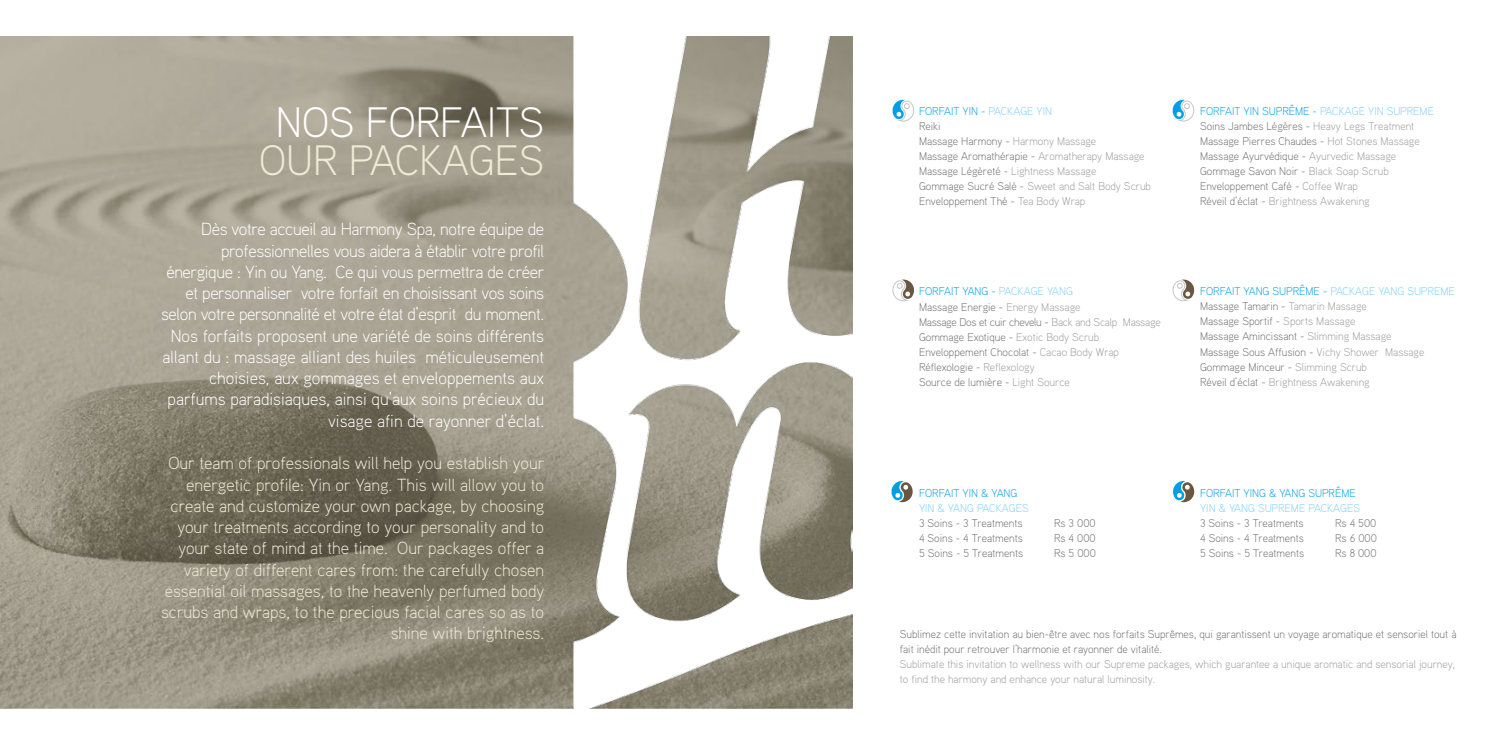
<style>
.page{position:relative;width:1489px;height:745px;background:#fff}
.page>*{position:absolute;margin:0;border:0;box-sizing:border-box;transform-origin:0 0}
.t1{font:300 42.5px "Aaux";color:#fff}
.t2{font:300 42.5px "Aaux";color:#edead5}
.t3{font:300 17.5px/21.2px "Aaux";letter-spacing:-.02em;color:#fff;text-align:right}
.t4{font:300 17.5px/21.2px "Aaux";color:#edead5;text-align:right}
.t5{font:300 11.25px/15px "Aaux";color:#706f6f}
.t6{font:300 11.25px/15px "Aaux";color:#9d9d9c}
.t7{font:300 11.25px "Aaux";color:#83d0f5}
.t8{font:300 11.25px "Aaux";color:#009fe3}
.s1{color:#009fe3}
.s2{color:#83d0f5}
.s3{color:#9d9d9c}
</style>
<div class="page">
<img style="left:0;top:36px;width:852px;height:672px">
<svg style="left:892px;top:100px;width:22px;height:22px"></svg>
<svg style="left:892px;top:279px;width:22px;height:22px"></svg>
<svg style="left:1172px;top:100px;width:22px;height:22px"></svg>
<svg style="left:1172px;top:279px;width:23px;height:22px"></svg>
<svg style="left:891px;top:481px;width:21px;height:21px"></svg>
<svg style="left:1173px;top:481px;width:21px;height:21px"></svg>
<h1 class="t1" style="left:276px;top:95px;width:270px">NOS FORFAITS</h1>
<h1 class="t2" style="left:259px;top:133px;width:287px">OUR PACKAGES</h1>
<p class="t3" style="left:161px;top:218px;width:384px">Dès votre accueil au Harmony Spa, notre équipe de professionnelles vous aidera à établir votre profil énergique : Yin ou Yang. Ce qui vous permettra de créer et personnaliser votre forfait en choisissant vos soins selon votre personnalité et votre état d’esprit du moment.<br>Nos forfaits proposent une variété de soins différents allant du : massage alliant des huiles méticuleusement choisies, aux gommages et enveloppements aux parfums paradisiaques, ainsi qu’aux soins précieux du visage afin de rayonner d’éclat.</p>
<p class="t4" style="left:161px;top:451px;width:385px">Our team of professionals will help you establish your energetic profile: Yin or Yang. This will allow you to create and customize your own package, by choosing your treatments according to your personality and to your state of mind at the time. Our packages offer a variety of different cares from: the carefully chosen essential oil massages, to the heavenly perfumed body scrubs and wraps, to the precious facial cares so as to shine with brightness.</p>
<p class="t5" style="left:919px;top:103px;width:233px"><span class="s1">FORFAIT YIN -</span> <span class="s2">PACKAGE YIN<br></span>Reiki<br>Massage Harmony - <span class="s3">Harmony Massage<br></span>Massage Aromathérapie - <span class="s3">Aromatherapy Massage<br></span>Massage Légèreté - <span class="s3">Lightness Massage<br></span>Gommage Sucré Salé - <span class="s3">Sweet and Salt Body Scrub<br></span>Enveloppement Thé - <span class="s3">Tea Body Wrap</span></p>
<p class="t5" style="left:919px;top:283px;width:243px"><span class="s1">FORFAIT YANG -</span> <span class="s2">PACKAGE YANG<br></span>Massage Energie - <span class="s3">Energy Massage<br></span>Massage Dos et cuir chevelu - <span class="s3">Back and Scalp Massage </span>Gommage Exotique - <span class="s3">Exotic Body Scrub </span>Enveloppement Chocolat - <span class="s3">Cacao Body Wrap </span>Réflexologie - <span class="s3">Reflexology<br></span>Source de lumière - <span class="s3">Light Source</span></p>
<p class="t8" style="left:919px;top:485px;width:100px">FORFAIT YIN &amp; YANG</p>
<p class="t7" style="left:919px;top:500px;width:111px">YIN &amp; YANG PACKAGES</p>
<p class="t5" style="left:919px;top:515px;width:105px">3 Soins - 3 Treatments</p>
<p class="t5" style="left:1054px;top:515px;width:43px">Rs 3 000</p>
<p class="t5" style="left:919px;top:530px;width:105px">4 Soins - 4 Treatments</p>
<p class="t5" style="left:1054px;top:530px;width:43px">Rs 4 000</p>
<p class="t5" style="left:919px;top:545px;width:106px">5 Soins - 5 Treatments</p>
<p class="t5" style="left:1054px;top:545px;width:43px">Rs 5 000</p>
<p class="t5" style="left:1199px;top:103px;width:235px"><span class="s1">FORFAIT YIN SUPRÊME -</span> <span class="s2">PACKAGE YIN SUPREME </span>Soins Jambes Légères - <span class="s3">Heavy Legs Treatment </span>Massage Pierres Chaudes - <span class="s3">Hot Stones Massage </span>Massage Ayurvédique - <span class="s3">Ayurvedic Massage </span>Gommage Savon Noir - <span class="s3">Black Soap Scrub </span>Enveloppement Café - <span class="s3">Coffee Wrap<br></span>Réveil d’éclat - <span class="s3">Brightness Awakening</span></p>
<p class="t5" style="left:1199px;top:283px;width:256px"><span class="s1">FORFAIT YANG SUPRÊME -</span> <span class="s2">PACKAGE YANG SUPREME </span>Massage Tamarin - <span class="s3">Tamarin Massage<br></span>Massage Sportif - <span class="s3">Sports Massage<br></span>Massage Amincissant - <span class="s3">Slimming Massage<br></span>Massage Sous Affusion - <span class="s3">Vichy Shower Massage </span>Gommage Minceur - <span class="s3">Slimming Scrub<br></span>Réveil d’éclat - <span class="s3">Brightness Awakening</span></p>
<p class="t8" style="left:1199px;top:485px;width:157px">FORFAIT YING &amp; YANG SUPRÊME</p>
<p class="t7" style="left:1199px;top:500px;width:162px">YIN &amp; YANG SUPREME PACKAGES</p>
<p class="t5" style="left:1199px;top:515px;width:105px">3 Soins - 3 Treatments</p>
<p class="t5" style="left:1334px;top:515px;width:43px">Rs 4 500</p>
<p class="t5" style="left:1199px;top:530px;width:105px">4 Soins - 4 Treatments</p>
<p class="t5" style="left:1334px;top:530px;width:43px">Rs 6 000</p>
<p class="t5" style="left:1199px;top:545px;width:106px">5 Soins - 5 Treatments</p>
<p class="t5" style="left:1334px;top:545px;width:43px">Rs 8 000</p>
<p class="t5" style="left:899px;top:626px;width:558px">Sublimez cette invitation au bien-être avec nos forfaits Suprêmes, qui garantissent un voyage aromatique et sensoriel tout à fait inédit pour retrouver l’harmonie et rayonner de vitalité.</p>
<p class="t6" style="left:899px;top:656px;width:556px">Sublimate this invitation to wellness with our Supreme packages, which guarantee a unique aromatic and sensorial journey, to find the harmony and enhance your natural luminosity.</p>
</div>
